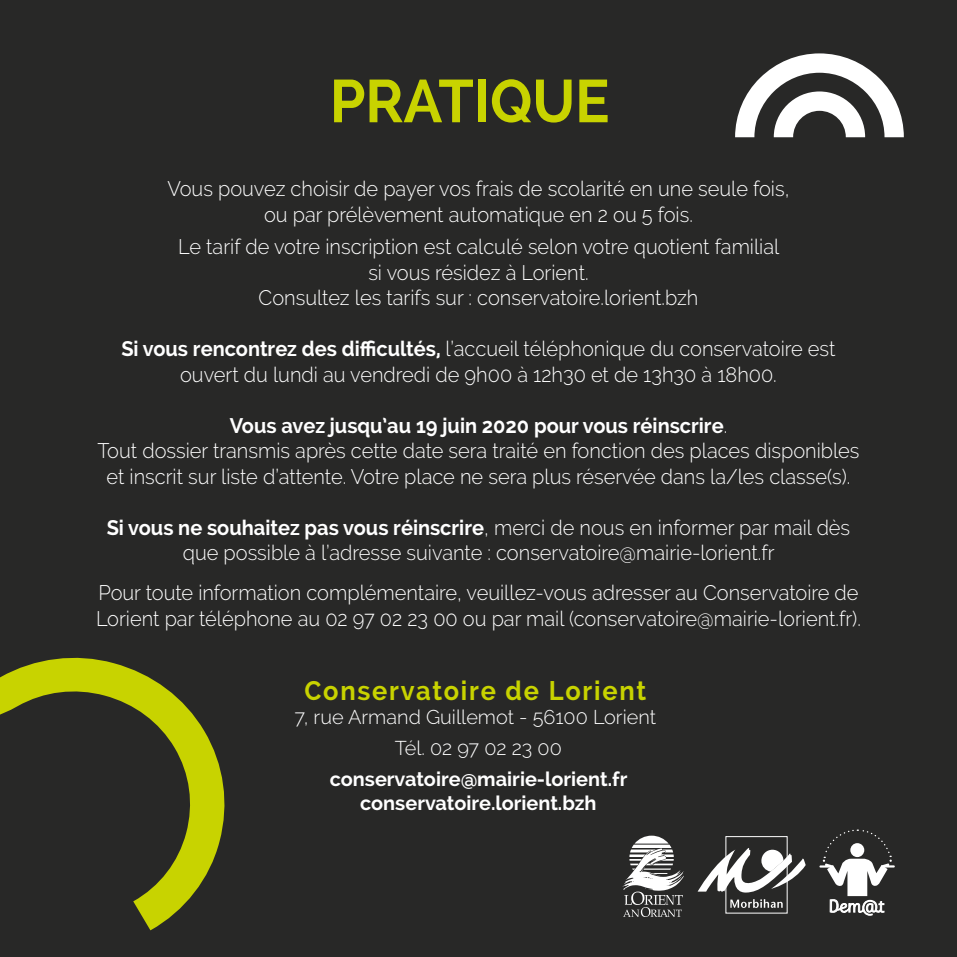
<style>
.page{position:relative;width:957px;height:957px;background:#282827}
.page>*{position:absolute;margin:0;border:0;box-sizing:border-box;transform-origin:0 0}
.t1{font:700 60.25px "Raleway";color:#c8d300;scale:.95 1}
.t2{font:700 26.75px "Raleway";letter-spacing:.07em;color:#c8d300;scale:.95 1}
.t3{font:300 21px/25.5px "Raleway";color:#fff;text-align:center;scale:.95 1}
.t4{font:700 21px "Raleway";color:#fff;scale:.95 1}
.t5{font:700 20px "Raleway";color:#fff}
.t6{font:300 20px "Raleway";color:#fff}
.s1{font-weight:700}
.s2{font-weight:300}
</style>
<div class="page">
<svg style="left:0;top:657px;width:225px;height:273px"></svg>
<svg style="left:735px;top:53px;width:169px;height:84px"></svg>
<svg style="left:622px;top:835px;width:62px;height:82px"></svg>
<div style="left:725px;top:836px;width:62px;height:77px;border:1px solid #fff"></div>
<svg style="left:730px;top:899px;width:52px;height:9px"></svg>
<svg style="left:697px;top:848px;width:108px;height:45px"></svg>
<svg style="left:819px;top:829px;width:76px;height:86px"></svg>
<p class="t1" style="left:330px;top:67px;width:296px">PRATIQUE</p>
<p class="t3" style="left:167px;top:176px;width:656px">Vous pouvez choisir de payer vos frais de scolarité en une seule fois, ou par prélèvement automatique en 2 ou 5 fois.</p>
<p class="t3" style="left:178px;top:234px;width:634px">Le tarif de votre inscription est calculé selon votre quotient familial si vous résidez à Lorient.</p>
<p class="t3" style="left:258px;top:285px;width:464px">Consultez les tarifs sur : conservatoire.lorient.bzh</p>
<p class="t3" style="left:121px;top:336px;width:753px"><span class="s1">Si vous rencontrez des difficultés,</span> l’accueil téléphonique du conservatoire est ouvert du lundi au vendredi de 9h00 à 12h30 et de 13h30 à 18h00.</p>
<p class="t4" style="left:230px;top:413px;width:525px">Vous avez jusqu’au 19 juin 2020 pour vous réinscrire<span class="s2">.</span></p>
<p class="t3" style="left:97px;top:438px;width:803px">Tout dossier transmis après cette date sera traité en fonction des places disponibles et inscrit sur liste d’attente. Votre place ne sera plus réservée dans la/les classe(s).</p>
<p class="t3" style="left:107px;top:514px;width:784px"><span class="s1">Si vous ne souhaitez pas vous réinscrire</span>, merci de nous en informer par mail dès que possible à l’adresse suivante : conservatoire@mairie-lorient.fr</p>
<p class="t3" style="left:96px;top:580px;width:806px;text-align:left">Pour toute information complémentaire, veuillez-vous adresser au Conservatoire de<br>Lorient par téléphone au 02 97 02 23 00 ou par mail (conservatoire@mairie-lorient.fr).</p>
<p class="t2" style="left:304px;top:675px;width:361px">Conservatoire de Lorient</p>
<p class="t6" style="left:294px;top:705px;width:363px">7, rue Armand Guillemot - 56100 Lorient</p>
<p class="t6" style="left:395px;top:736px;width:168px">Tél. 02 97 02 23 00</p>
<p class="t5" style="left:330px;top:767px;width:299px">conservatoire@mairie-lorient.fr</p>
<p class="t5" style="left:360px;top:791px;width:238px">conservatoire.lorient.bzh</p>
</div>
